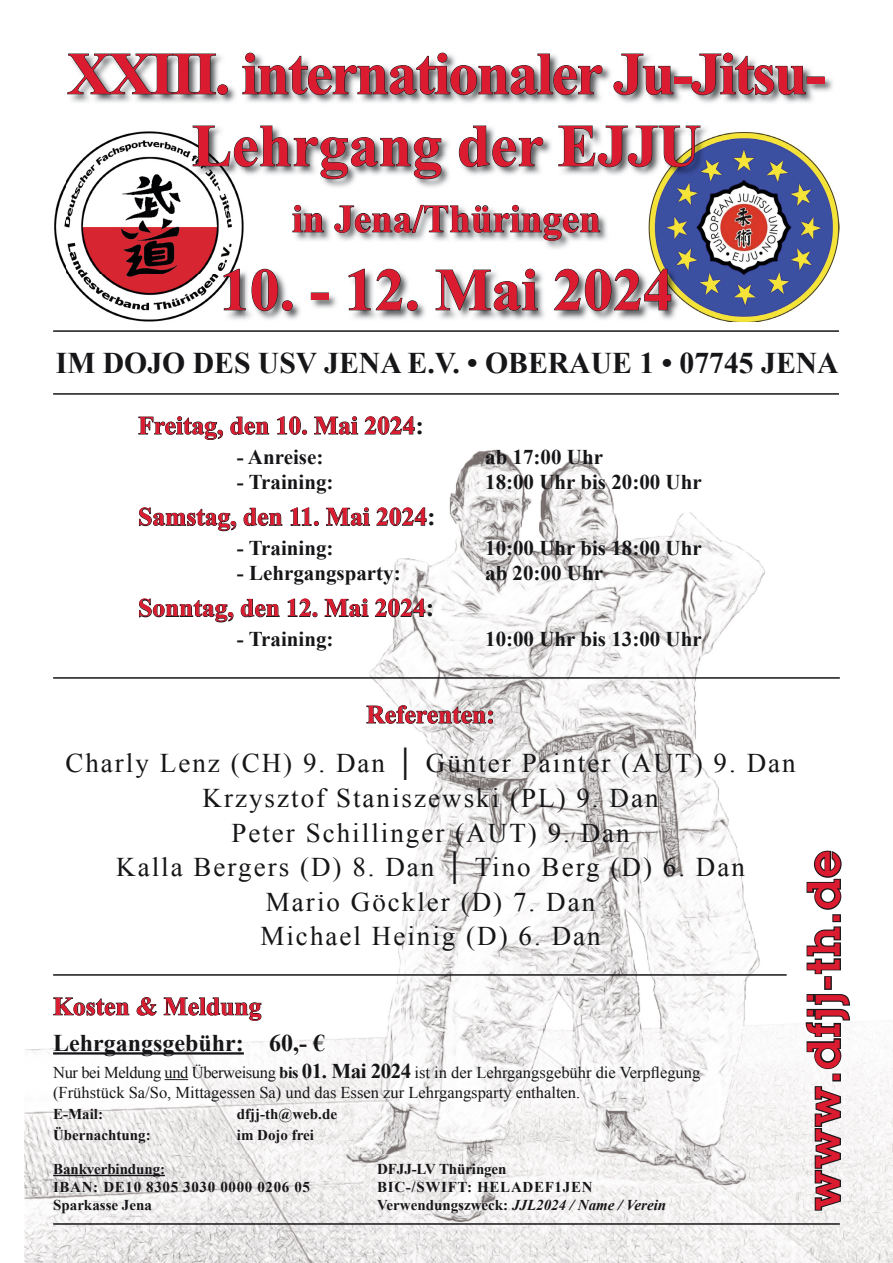
<style>
.page{position:relative;width:893px;height:1263px;background:#fff}
.page>*{position:absolute;margin:0;border:0;box-sizing:border-box;transform-origin:0 0}
.t1{font:700 60px/72px "Times New Roman";letter-spacing:-.03em;color:#db1c30;text-align:center}
.t2{font:700 60px "Times New Roman";color:#db1c30}
.t3{font:600 45px "Lubalin Graph LT";letter-spacing:.05em;color:#db1c30}
.t4{font:700 39px "Times New Roman";color:#db1c30}
.t5{font:700 30px "Times New Roman";color:#161518}
.t6{font:27px/34.5px "Times New Roman";letter-spacing:.075em;color:#161518;text-align:center}
.t7{font:700 25.5px "Times New Roman";color:#db1c30}
.t8{font:700 24px "Times New Roman";color:#161518}
.t9{font:700 21px "Times New Roman";color:#161518}
.t10{font:16.5px/19.8px "Times New Roman";color:#161518}
.t11{font:700 15px "Times New Roman";color:#161518}
.t12{font:700 15px "Times New Roman";letter-spacing:.045em;color:#161518}
.t13{font:italic 700 15px "Times New Roman";color:#161518}
.s1{color:#161518}
.s2{font-weight:700}
.s3{font-weight:700;font-size:21px}
.s4{font-style:normal}
</style>
<div class="page">
<img style="left:24px;top:432px;width:869px;height:831px">
<img style="left:54px;top:157px;width:167px;height:165px">
<img style="left:68px;top:52px;width:765px;height:105px">
<img style="left:221px;top:156px;width:427px;height:164px">
<img style="left:724px;top:321px;width:39px;height:1px">
<img style="left:648px;top:132px;width:191px;height:189px">
<svg style="left:67px;top:54px;width:161px;height:41px"></svg>
<svg style="left:242px;top:53px;width:361px;height:42px"></svg>
<svg style="left:613px;top:54px;width:60px;height:41px"></svg>
<svg style="left:691px;top:53px;width:115px;height:42px"></svg>
<svg style="left:193px;top:126px;width:248px;height:53px"></svg>
<svg style="left:459px;top:126px;width:84px;height:41px"></svg>
<svg style="left:558px;top:126px;width:142px;height:41px"></svg>
<svg style="left:292px;top:205px;width:32px;height:27px"></svg>
<svg style="left:334px;top:205px;width:266px;height:36px"></svg>
<svg style="left:223px;top:269px;width:70px;height:42px"></svg>
<svg style="left:348px;top:269px;width:70px;height:42px"></svg>
<svg style="left:435px;top:269px;width:103px;height:42px"></svg>
<svg style="left:554px;top:269px;width:117px;height:42px"></svg>
<svg style="left:813px;top:1085px;width:29px;height:127px"></svg>
<div style="left:832px;top:1073px;width:9px;height:8px;border:2px solid #161518"></div>
<svg style="left:805px;top:993px;width:46px;height:77px"></svg>
<div style="left:824px;top:976px;width:8px;height:14px;border:2px solid #161518"></div>
<svg style="left:805px;top:925px;width:37px;height:50px"></svg>
<div style="left:832px;top:914px;width:9px;height:8px;border:2px solid #161518"></div>
<svg style="left:805px;top:849px;width:38px;height:62px"></svg>
<hr style="left:53px;top:393px;width:786px;height:2px;background:#161518">
<hr style="left:53px;top:1223px;width:787px;height:2px;background:#161518">
<hr style="left:53px;top:330px;width:786px;height:2px;background:#161518">
<hr style="left:53px;top:677px;width:787px;height:2px;background:#161518">
<hr style="left:53px;top:1052px;width:191px;height:2px;background:#161518">
<svg style="left:165px;top:1079px;width:23px;height:1px"></svg>
<svg style="left:53px;top:997px;width:77px;height:19px"></svg>
<svg style="left:136px;top:997px;width:21px;height:19px"></svg>
<svg style="left:163px;top:996px;width:99px;height:25px"></svg>
<hr style="left:53px;top:1175px;width:112px;height:1px;background:#161518">
<hr style="left:53px;top:974px;width:734px;height:2px;background:#161518">
<svg style="left:366px;top:705px;width:127px;height:19px"></svg>
<svg style="left:138px;top:416px;width:85px;height:24px"></svg>
<svg style="left:230px;top:416px;width:39px;height:19px"></svg>
<svg style="left:276px;top:416px;width:31px;height:19px"></svg>
<svg style="left:314px;top:416px;width:44px;height:19px"></svg>
<svg style="left:364px;top:416px;width:51px;height:19px"></svg>
<svg style="left:139px;top:507px;width:98px;height:24px"></svg>
<svg style="left:243px;top:508px;width:40px;height:18px"></svg>
<svg style="left:290px;top:507px;width:29px;height:19px"></svg>
<svg style="left:326px;top:506px;width:44px;height:20px"></svg>
<svg style="left:376px;top:507px;width:51px;height:19px"></svg>
<svg style="left:139px;top:598px;width:95px;height:25px"></svg>
<svg style="left:240px;top:599px;width:40px;height:19px"></svg>
<svg style="left:287px;top:598px;width:31px;height:20px"></svg>
<svg style="left:324px;top:597px;width:45px;height:20px"></svg>
<svg style="left:375px;top:598px;width:51px;height:20px"></svg>
<h1 class="t1" style="left:67px;top:36px;width:760px">XXIII. internationaler Ju-Jitsu-<br>Lehrgang der EJJU</h1>
<h3 class="t4" style="left:292px;top:192px;width:310px">in Jena/Thüringen</h3>
<h1 class="t2" style="left:220px;top:248px;width:455px">10. - 12. Mai 2024</h1>
<p class="t5" style="left:56px;top:342px;width:784px">IM DOJO DES USV JENA E.V. • OBERAUE 1 • 07745 JENA</p>
<p class="t7" style="left:138px;top:408px;width:287px">Freitag, den 10. Mai 2024<span class="s1">:</span></p>
<p class="t9" style="left:237px;top:442px;width:88px">- Anreise:</p>
<p class="t9" style="left:485px;top:442px;width:119px">ab 17:00 Uhr</p>
<p class="t9" style="left:237px;top:468px;width:98px">- Training:</p>
<p class="t9" style="left:485px;top:468px;width:218px">18:00 Uhr bis 20:00 Uhr</p>
<p class="t7" style="left:138px;top:499px;width:299px">Samstag, den 11. Mai 2024<span class="s1">:</span></p>
<p class="t9" style="left:237px;top:534px;width:98px">- Training:</p>
<p class="t9" style="left:485px;top:534px;width:218px">10:00 Uhr bis 18:00 Uhr</p>
<p class="t9" style="left:237px;top:559px;width:165px">- Lehrgangsparty:</p>
<p class="t9" style="left:485px;top:559px;width:119px">ab 20:00 Uhr</p>
<p class="t7" style="left:138px;top:590px;width:298px">Sonntag, den 12. Mai 2024<span class="s1">:</span></p>
<p class="t9" style="left:237px;top:625px;width:98px">- Training:</p>
<p class="t9" style="left:485px;top:625px;width:218px">10:00 Uhr bis 13:00 Uhr</p>
<p class="t7" style="left:366px;top:697px;width:130px">Referenten:</p>
<p class="t6" style="left:65px;top:746px;width:732px">Charly Lenz (CH) 9. Dan │ Günter Painter (AUT) 9. Dan Krzysztof Staniszewski (PL) 9. Dan<br>Peter Schillinger (AUT) 9. Dan<br>Kalla Bergers (D) 8. Dan │ Tino Berg (D) 6. Dan<br>Mario Göckler (D) 7. Dan<br>Michael Heinig (D) 6. Dan</p>
<p class="t7" style="left:53px;top:989px;width:210px">Kosten &amp; Meldung</p>
<p class="t8" style="left:53px;top:1026px;width:273px">Lehrgangsgebühr: 60,- €</p>
<p class="t10" style="left:53px;top:1062px;width:649px">Nur bei Meldung und Überweisung <span class="s2">bis</span> <span class="s3">01. Mai 2024</span> ist in der Lehrgangsgebühr die Verpflegung (Frühstück Sa/So, Mittagessen Sa) und das Essen zur Lehrgangsparty enthalten.</p>
<p class="t11" style="left:53px;top:1103px;width:51px">E-Mail:</p>
<p class="t11" style="left:237px;top:1103px;width:102px">dfjj-th@web.de</p>
<p class="t11" style="left:53px;top:1124px;width:99px">Übernachtung:</p>
<p class="t11" style="left:237px;top:1124px;width:79px">im Dojo frei</p>
<p class="t11" style="left:53px;top:1158px;width:113px">Bankverbindung:</p>
<p class="t11" style="left:377px;top:1158px;width:131px">DFJJ-LV Thüringen</p>
<p class="t12" style="left:53px;top:1176px;width:258px">IBAN: DE10 8305 3030 0000 0206 05</p>
<p class="t12" style="left:377px;top:1176px;width:217px">BIC-/SWIFT: HELADEF1JEN</p>
<p class="t11" style="left:53px;top:1194px;width:100px">Sparkasse Jena</p>
<p class="t13" style="left:377px;top:1194px;width:291px"><span class="s4">Verwendungszweck:</span> JJL2024 / Name / Verein</p>
<h2 class="t3" style="left:794px;top:1210px;width:360px;rotate:-90deg">www.dfjj-th.de</h2>
</div>
